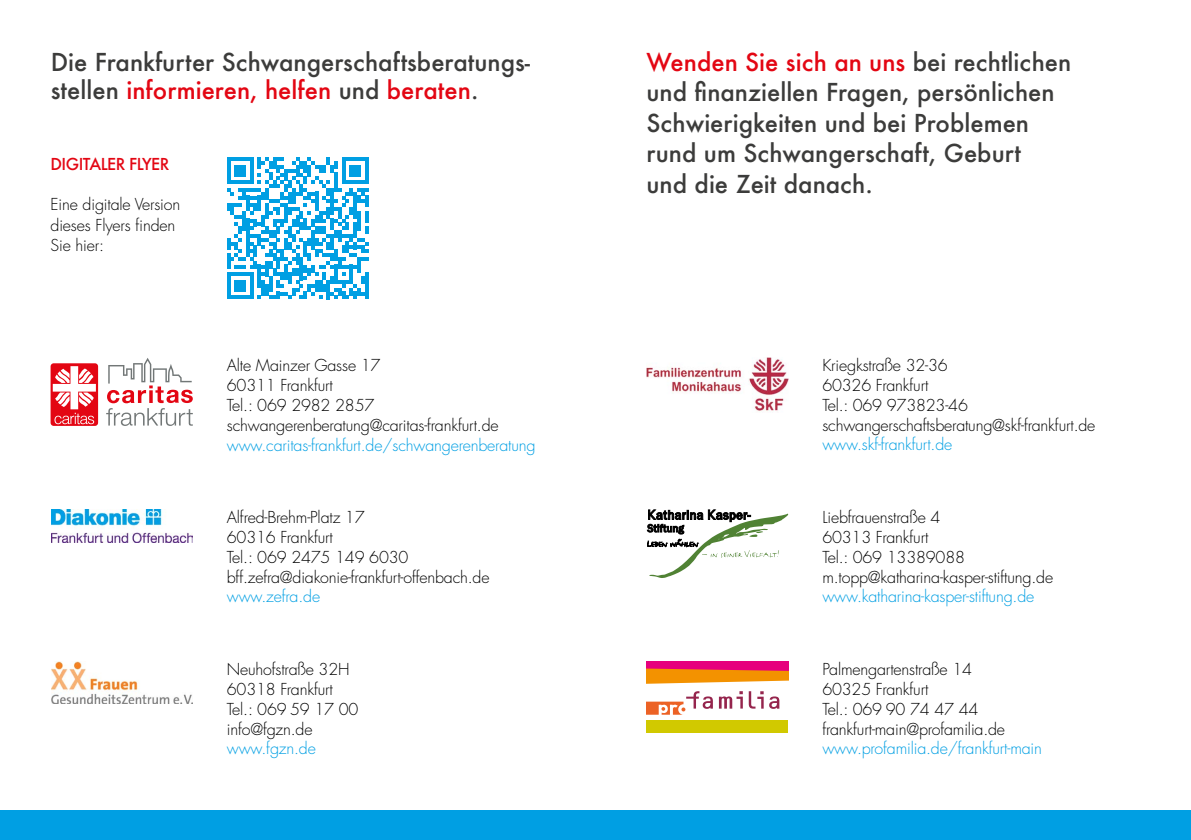
<style>
.page{position:relative;width:1191px;height:840px;background:#fff}
.page>*{position:absolute;margin:0;border:0;box-sizing:border-box;transform-origin:0 0}
.t1{font:500 24px/30.4px "Futura";color:#3c3c3b}
.t2{font:300 16px/20px "Futura LT Pro";letter-spacing:-.01em;color:#000}
.t3{font:300 16px "Futura LT Pro";letter-spacing:-.01em;color:#009fe3}
.t4{font:500 16px "Futura";letter-spacing:-.035em;color:#e30613}
.s1{color:#e30613}
</style>
<div class="page">
<div style="left:0;top:810px;width:1191px;height:29px;background:#009fe3"></div>
<div style="left:51px;top:363px;width:47px;height:62px;background:#e30613;border-radius:3px"></div>
<svg style="left:53px;top:366px;width:43px;height:58px"></svg>
<svg style="left:106px;top:358px;width:87px;height:67px"></svg>
<img style="left:646px;top:357px;width:142px;height:54px">
<div style="left:646px;top:720px;width:142px;height:12px;background:#d1c900"></div>
<svg style="left:719px;top:691px;width:44px;height:17px"></svg>
<svg style="left:769px;top:696px;width:10px;height:12px"></svg>
<svg style="left:646px;top:691px;width:67px;height:23px"></svg>
<svg style="left:646px;top:661px;width:142px;height:22px;background:#ee5c3b"></svg>
<img style="left:51px;top:661px;width:142px;height:42px">
<svg style="left:647px;top:509px;width:141px;height:69px"></svg>
<img style="left:51px;top:509px;width:142px;height:33px">
<svg style="left:227px;top:157px;width:141px;height:142px"></svg>
<hr style="left:364px;top:272px;width:4px;height:27px;background:#009fe3">
<h1 class="t1" style="left:51px;top:47px;width:481px;line-height:28px">Die Frankfurter Schwangerschaftsberatungs&shy;stellen <span class="s1">informieren, helfen</span> und <span class="s1">beraten</span>.</h1>
<p class="t4" style="left:51px;top:153px;width:120px">DIGITALER FLYER</p>
<p class="t2" style="left:51px;top:195px;width:131px">Eine digitale Version dieses Flyers finden<br>Sie hier:</p>
<p class="t2" style="left:227px;top:355px;width:273px">Alte Mainzer Gasse 17<br>60311 Frankfurt<br>Tel.: 069 2982 2857 schwangerenberatung@caritas-frankfurt.de</p>
<p class="t3" style="left:227px;top:434px;width:310px">www.caritas-frankfurt.de/schwangerenberatung</p>
<p class="t2" style="left:227px;top:507px;width:264px">Alfred-Brehm-Platz 17<br>60316 Frankfurt<br>Tel.: 069 2475 149 6030 bff.zefra@diakonie-frankfurt-offenbach.de</p>
<p class="t3" style="left:227px;top:585px;width:95px">www.zefra.de</p>
<p class="t2" style="left:227px;top:658px;width:133px">Neuhofstraße 32H<br>60318 Frankfurt<br>Tel.: 069 59 17 00 info@fgzn.de</p>
<p class="t3" style="left:227px;top:737px;width:91px">www.fgzn.de</p>
<h1 class="t1" style="left:646px;top:46px;width:426px"><span class="s1">Wenden Sie sich an uns</span> bei rechtlichen und finanziellen Fragen, persönlichen Schwierigkeiten und bei Problemen rund um Schwangerschaft, Geburt<br>und die Zeit danach.</h1>
<p class="t2" style="left:822px;top:355px;width:275px">Kriegkstraße 32-36<br>60326 Frankfurt<br>Tel.: 069 973823-46 schwangerschaftsberatung@skf-frankfurt.de</p>
<p class="t3" style="left:822px;top:433px;width:131px">www.skf-frankfurt.de</p>
<p class="t2" style="left:822px;top:507px;width:232px">Liebfrauenstraße 4<br>60313 Frankfurt<br>Tel.: 069 13389088 m.topp@katharina-kasper-stiftung.de</p>
<p class="t3" style="left:822px;top:585px;width:213px">www.katharina-kasper-stiftung.de</p>
<p class="t2" style="left:822px;top:658px;width:184px">Palmengartenstraße 14<br>60325 Frankfurt<br>Tel.: 069 90 74 47 44 frankfurt-main@profamilia.de</p>
<p class="t3" style="left:822px;top:737px;width:221px">www.profamilia.de/frankfurt-main</p>
</div>
